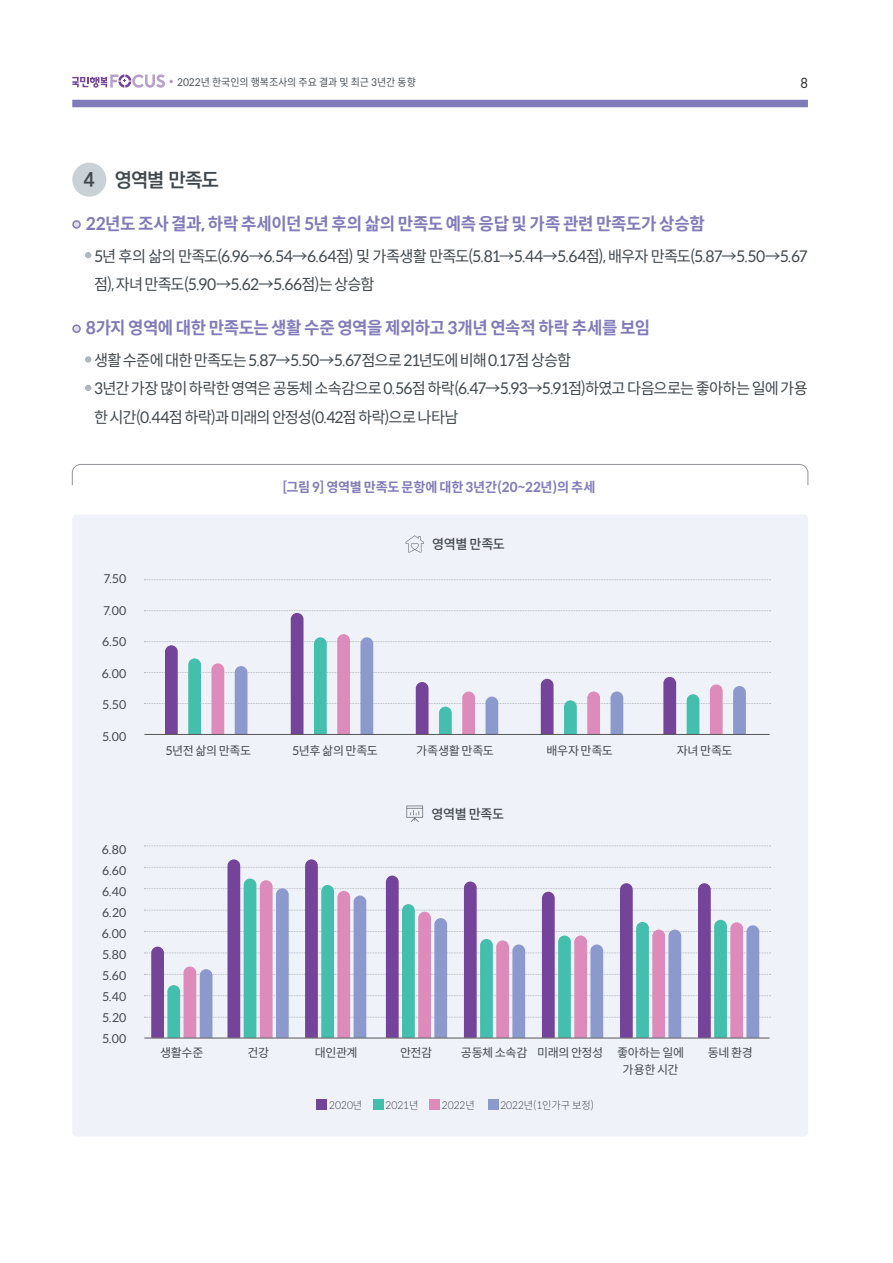
<style>
.page{position:relative;width:893px;height:1263px;background:#fff}
.page>*{position:absolute;margin:0;border:0;box-sizing:border-box;transform-origin:0 0}
.t1{font:19.5px "Ko Pub Dotum PB";letter-spacing:-.04em;color:#41494e}
.t2{font:700 17.25px "Spoqa Han Sans Neo";letter-spacing:-.025em;color:#817bba}
.t3{font:15.75px/28.5px "Spoqa Han Sans Neo";letter-spacing:-.05em;color:#41494e}
.t4{font:14.4px "DIN";color:#231f20}
.t5{font:700 13.5px "Spoqa Han Sans Neo";letter-spacing:-.01em;color:#817bba}
.t6{font:500 13.5px "Spoqa Han Sans Neo";letter-spacing:-.035em;color:#41494e}
.t7{font:12px/21px "Spoqa Han Sans Neo";letter-spacing:-.015em;color:#41494e;text-align:justify}
.t8{font:300 10.5px "Spoqa Han Sans Neo";letter-spacing:-.01em;color:#41494e}
.t9{font:10.5px "Spoqa Han Sans Neo";letter-spacing:-.005em;color:#4d545a;scale:.95 1}
</style>
<div class="page">
<svg style="left:72px;top:74px;width:101px;height:14px"></svg>
<div style="left:72px;top:514px;width:736px;height:622px;background:#f0f2f9;border-radius:4px"></div>
<svg style="left:144px;top:845px;width:627px;height:1px"></svg>
<svg style="left:144px;top:579px;width:627px;height:1px"></svg>
<div style="left:72px;top:100px;width:736px;height:7px;background:#817bba"></div>
<div style="left:72px;top:163px;width:34px;height:34px;background:#cad2d8;border-radius:50%"></div>
<div style="left:73px;top:221px;width:7px;height:7px;background:#dfddee;border-radius:50%"></div>
<div style="left:72px;top:220px;width:9px;height:9px;border:2px solid #817bba;border-radius:50%"></div>
<svg style="left:85px;top:252px;width:6px;height:6px"></svg>
<div style="left:73px;top:325px;width:7px;height:7px;background:#dfddee;border-radius:50%"></div>
<div style="left:72px;top:324px;width:9px;height:9px;border:2px solid #817bba;border-radius:50%"></div>
<div style="left:85px;top:356px;width:6px;height:7px;background:#b0b6bb;border-radius:50%"></div>
<svg style="left:85px;top:385px;width:6px;height:6px"></svg>
<svg style="left:72px;top:464px;width:736px;height:22px"></svg>
<div style="left:317px;top:1099px;width:10px;height:11px;background:#74439a"></div>
<div style="left:373px;top:1099px;width:11px;height:11px;background:#45bfad"></div>
<div style="left:429px;top:1099px;width:11px;height:11px;background:#dc8bbb"></div>
<div style="left:488px;top:1099px;width:10px;height:11px;background:#8b99cd"></div>
<svg style="left:144px;top:859px;width:627px;height:179px"></svg>
<svg style="left:144px;top:610px;width:627px;height:124px"></svg>
<hr style="left:144px;top:734px;width:626px;height:1px;background:#57585a">
<hr style="left:144px;top:1038px;width:626px;height:1px;background:#57585a">
<svg style="left:406px;top:535px;width:18px;height:18px"></svg>
<svg style="left:406px;top:805px;width:17px;height:17px"></svg>
<p class="t9" style="left:177px;top:74px;width:253px">2022년 한국인의 행복조사의 주요 결과 및 최근 3년간 동향</p>
<p class="t4" style="left:800px;top:74px;width:9px">8</p>
<p class="t1" style="left:84px;top:170px;width:137px">4 영역별 만족도</p>
<p class="t2" style="left:86px;top:211px;width:620px">22년도 조사 결과, 하락 추세이던 5년 후의 삶의 만족도 예측 응답 및 가족 관련 만족도가 상승함</p>
<p class="t3" style="left:94px;top:241px;width:715px">5년 후의 삶의 만족도(6.96→6.54→6.64점) 및 가족생활 만족도(5.81→5.44→5.64점), 배우자 만족도(5.87→5.50→5.67 점), 자녀 만족도(5.90→5.62→5.66점)는 상승함</p>
<p class="t2" style="left:86px;top:316px;width:566px">8가지 영역에 대한 만족도는 생활 수준 영역을 제외하고 3개년 연속적 하락 추세를 보임</p>
<p class="t3" style="left:94px;top:346px;width:715px">생활 수준에 대한 만족도는 5.87→5.50→5.67점으로 21년도에 비해 0.17점 상승함<br>3년간 가장 많이 하락한 영역은 공동체 소속감으로 0.56점 하락(6.47→5.93→5.91점)하였고 다음으로는 좋아하는 일에 가용 한 시간(0.44점 하락)과 미래의 안정성(0.42점 하락)으로 나타남</p>
<p class="t5" style="left:282px;top:477px;width:315px">[그림 9] 영역별 만족도 문항에 대한 3년간(20~22년)의 추세</p>
<p class="t7" style="left:103px;top:568px;width:24px">7.50</p>
<p class="t7" style="left:103px;top:600px;width:25px">7.00</p>
<p class="t7" style="left:102px;top:631px;width:26px">6.50</p>
<p class="t7" style="left:102px;top:663px;width:26px">6.00</p>
<p class="t7" style="left:102px;top:694px;width:26px">5.50</p>
<p class="t7" style="left:102px;top:726px;width:26px">5.00</p>
<p class="t7" style="left:102px;top:839px;width:26px">6.80<br>6.60<br>6.40<br>6.20<br>6.00<br>5.80<br>5.60<br>5.40<br>5.20<br>5.00</p>
<p class="t6" style="left:432px;top:534px;width:74px">영역별 만족도</p>
<p class="t7" style="left:165px;top:740px;width:87px">5년전 삶의 만족도</p>
<p class="t7" style="left:292px;top:740px;width:87px">5년후 삶의 만족도</p>
<p class="t7" style="left:416px;top:740px;width:79px">가족생활 만족도</p>
<p class="t7" style="left:546px;top:740px;width:68px">배우자 만족도</p>
<p class="t7" style="left:677px;top:740px;width:57px">자녀 만족도</p>
<p class="t6" style="left:431px;top:805px;width:74px">영역별 만족도</p>
<p class="t7" style="left:160px;top:1042px;width:45px">생활수준</p>
<p class="t7" style="left:247px;top:1042px;width:23px">건강</p>
<p class="t7" style="left:315px;top:1042px;width:44px">대인관계</p>
<p class="t7" style="left:400px;top:1042px;width:34px">안전감</p>
<p class="t7" style="left:461px;top:1042px;width:225px">공동체 소속감 미래의 안정성 좋아하는 일에</p>
<p class="t7" style="left:708px;top:1042px;width:47px">동네 환경</p>
<p class="t7" style="left:622px;top:1059px;width:58px">가용한 시간</p>
<p class="t8" style="left:329px;top:1097px;width:34px">2020년</p>
<p class="t8" style="left:386px;top:1097px;width:34px">2021년</p>
<p class="t8" style="left:442px;top:1097px;width:34px">2022년</p>
<p class="t8" style="left:500px;top:1097px;width:95px">2022년(1인가구 보정)</p>
</div>
